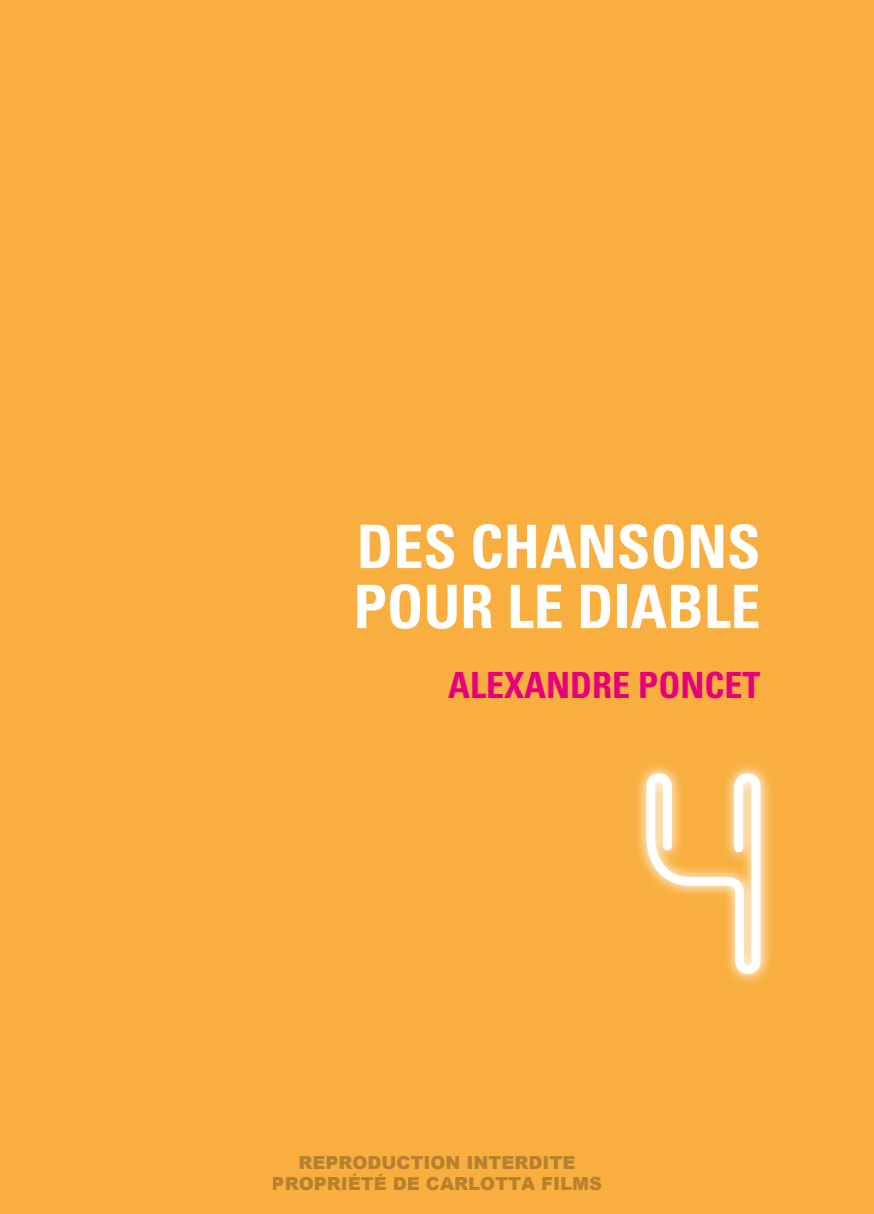
<style>
.page{position:relative;width:874px;height:1214px;background:#fff}
.page>*{position:absolute;margin:0;border:0;box-sizing:border-box;transform-origin:0 0}
.t1{font:700 condensed 60px/60px "Univers";color:#fff}
.t2{font:700 condensed 36px "Univers";color:#e6007d}
.t3{font:900 18px/21.6px "Arial";color:rgb(0 0 0/.27);text-align:center}
</style>
<div class="page">
<div style="left:0;top:0;width:873px;height:1213px;background:#f9af3f"></div>
<svg style="left:637px;top:764px;width:134px;height:219px"></svg>
<svg style="left:645px;top:772px;width:116px;height:202px"></svg>
<h1 class="t1" style="left:353px;top:516px;width:408px">DES CHANSONS<br>POUR LE DIABLE</h1>
<h2 class="t2" style="left:448px;top:662px;width:314px">ALEXANDRE PONCET</h2>
<p class="t3" style="left:272px;top:1150px;width:332px">REPRODUCTION INTERDITE<br>PROPRIÉTÉ DE CARLOTTA FILMS</p>
</div>
